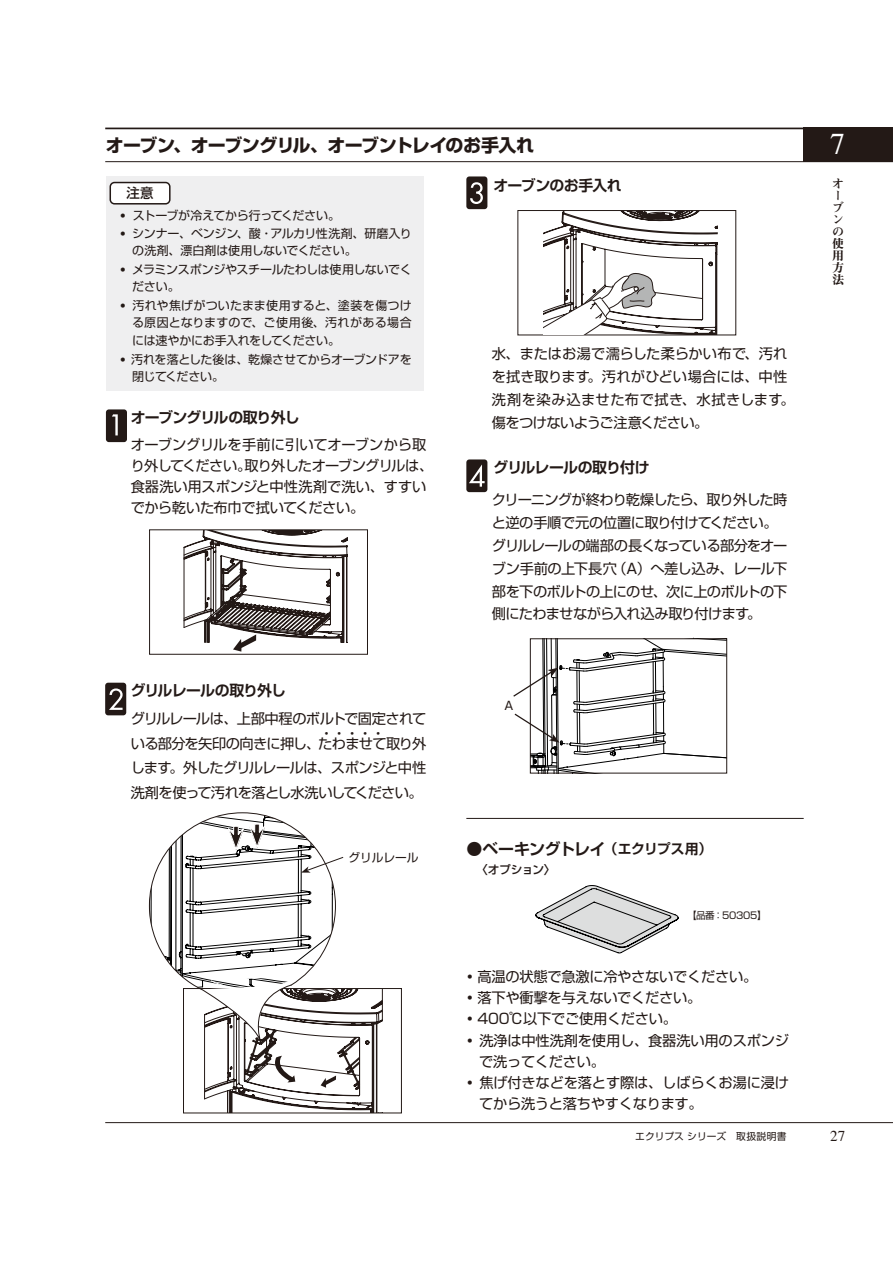
<style>
.page{position:relative;width:893px;height:1263px;background:#fff}
.page>*{position:absolute;margin:0;border:0;box-sizing:border-box;transform-origin:0 0}
.t1{font:30px "Times";color:#fff}
.t2{font:700 18px "Shin Go Pro";letter-spacing:-.04em;color:#231916}
.t3{font:700 15.9px "Shin Go Pro De";letter-spacing:-.035em;color:#231916}
.t4{font:15px "Times";color:#231916}
.t5{font:700 14.85px "Shin Go Pr 5 De";letter-spacing:-.055em;color:#231916}
.t6{font:14.25px/23px "Shin Go Pro";letter-spacing:-.05em;color:#231916}
.t7{font:14.25px "Shin Go Pro";letter-spacing:-.025em;color:#231916}
.t8{font:14.25px/21.3px "Shin Go Pr 5";letter-spacing:-.025em;color:#231916}
.t9{font:14.25px/23px "Shin Go Pro";color:#231916}
.t10{font:14.25px/24.9px "Shin Go Pro";letter-spacing:-.055em;color:#231916}
.t11{font:500 13.5px "Shin Go Pro";color:#231916}
.t12{font:12px/18px "Shin Go Pro";letter-spacing:-.015em;color:#231916}
.t13{font:12px/19.2px "Shin Go Pro";letter-spacing:.015em;color:#231916}
.t14{font:12px/12px "Midashi Min Pro MA31";color:#231916}
.t15{font:500 11.7px "Shin Go Pro";letter-spacing:-.04em;color:#231916}
.t16{font:11.7px "Shin Go Pro";color:#231916}
.t17{font:10.35px/14.7px "Koz Go Pr 6 N";letter-spacing:-.04em;color:#231916}
.t18{font:9.75px "Shin Go Pro";color:#231916}
.t19{font:9.6px "Shin Go Pro";letter-spacing:-.025em;color:#231916}
.s1{font-weight:700;font-size:14.25px}
.s2{font-size:13.8px}
.s3{font-weight:700}
</style>
<div class="page">
<hr style="left:105px;top:161px;width:788px;height:1px;background:#231916">
<hr style="left:105px;top:128px;width:788px;height:1px;background:#231916">
<div style="left:804px;top:128px;width:89px;height:34px;background:#231916"></div>
<hr style="left:105px;top:1122px;width:788px;height:1px;background:#231916">
<div style="left:106px;top:409px;width:21px;height:33px;background:#231916;border-radius:3px"></div>
<svg style="left:112px;top:414px;width:6px;height:21px"></svg>
<div style="left:466px;top:176px;width:21px;height:33px;background:#231916;border-radius:3px"></div>
<svg style="left:470px;top:182px;width:13px;height:22px"></svg>
<div style="left:105px;top:683px;width:21px;height:32px;background:#231916;border-radius:3px"></div>
<svg style="left:109px;top:688px;width:14px;height:22px"></svg>
<div style="left:466px;top:459px;width:21px;height:33px;background:#231916;border-radius:3px"></div>
<svg style="left:469px;top:464px;width:16px;height:23px"></svg>
<div style="left:106px;top:176px;width:317px;height:215px;background:#efeff0"></div>
<svg style="left:110px;top:182px;width:61px;height:23px"></svg>
<svg style="left:535px;top:885px;width:144px;height:68px"></svg>
<hr style="left:466px;top:818px;width:338px;height:1px;background:#231916">
<div style="left:149px;top:530px;width:219px;height:124px;border:1px solid #231916"></div>
<svg style="left:184px;top:531px;width:164px;height:121px"></svg>
<div style="left:518px;top:210px;width:218px;height:125px;border:1px solid #231916"></div>
<svg style="left:544px;top:212px;width:174px;height:123px"></svg>
<svg style="left:513px;top:638px;width:214px;height:135px"></svg>
<svg style="left:149px;top:812px;width:233px;height:300px"></svg>
<p class="t2" style="left:106px;top:131px;width:430px">オーブン、オーブングリル、オーブントレイのお手入れ</p>
<p class="t11" style="left:127px;top:182px;width:28px">注意</p>
<p class="t12" style="left:116px;top:205px;width:297px"><span class="s1">・</span> ストーブが冷えてから行ってください。<br><span class="s1">・</span> シンナー、ベンジン、酸・アルカリ性洗剤、研磨入り</p>
<p class="t12" style="left:116px;top:239px;width:297px;line-height:19.2px;text-indent:16px">の洗剤、漂白剤は使用しないでください。<br><span class="s1">・</span> メラミンスポンジやスチールたわしは使用しないでく</p>
<p class="t13" style="left:116px;top:275px;width:297px;text-indent:16px">ださい。<br><span class="s1">・</span> 汚れや焦げがついたまま使用すると、塗装を傷つけ</p>
<p class="t12" style="left:132px;top:312px;width:281px">る原因となりますので、ご使用後、汚れがある場合には速やかにお手入れをしてください。</p>
<p class="t12" style="left:132px;top:350px;width:281px;line-height:16.8px;text-indent:-16px"><span class="s1">・</span> 汚れを落とした後は、乾燥させてからオーブンドアを閉じてください。</p>
<p class="t5" style="left:494px;top:173px;width:129px">オーブンのお手入れ</p>
<p class="t9" style="left:492px;top:340px;width:304px">水、またはお湯で濡らした柔らかい布で、汚れを拭き取ります。汚れがひどい場合には、中性洗剤を染み込ませた布で拭き、水拭きします。傷をつけないようご注意ください。</p>
<p class="t5" style="left:131px;top:405px;width:170px">オーブングリルの取り外し</p>
<p class="t8" style="left:131px;top:432px;width:304px">オーブングリルを手前に引いてオーブンから取り外してください。取り外したオーブングリルは、食器洗い用スポンジと中性洗剤で洗い、すすいでから乾いた布巾で拭いてください。</p>
<p class="t5" style="left:494px;top:455px;width:158px">グリルレールの取り付け</p>
<p class="t6" style="left:492px;top:486px;width:297px">クリーニングが終わり乾燥したら、取り外した時と逆の手順で元の位置に取り付けてください。グリルレールの端部の長くなっている部分をオーブン手前の上下長穴（A）へ差し込み、レール下部を下のボルトの上にのせ、次に上のボルトの下側にたわませながら入れ込み取り付けます。</p>
<p class="t17" style="left:672px;top:598px;width:112px">・ 0.1ミリケイに変更済・ グレースケール変換済</p>
<p class="t5" style="left:131px;top:679px;width:157px">グリルレールの取り外し</p>
<p class="t6" style="left:131px;top:704px;width:297px;line-height:24.9px">グリルレールは、上部中程のボルトで固定されている部分を矢印の向きに押し、たわませて取り外</p>
<p class="t19" style="left:322px;top:725px;width:63px">・・・・・</p>
<p class="t10" style="left:131px;top:754px;width:297px">します。外したグリルレールは、スポンジと中性洗剤を使って汚れを落とし水洗いしてください。</p>
<p class="t16" style="left:348px;top:848px;width:72px">グリルレール</p>
<p class="t16" style="left:504px;top:696px;width:10px">A</p>
<p class="t3" style="left:466px;top:836px;width:248px">●ベーキングトレイ <span class="s2">（エクリプス用）</span></p>
<p class="t15" style="left:466px;top:859px;width:91px">　 〈オプション〉</p>
<p class="t19" style="left:687px;top:908px;width:81px">【品番：50305】</p>
<p class="t7" style="left:463px;top:964px;width:296px"><span class="s3">・</span> 高温の状態で急激に冷やさないでください。</p>
<p class="t7" style="left:463px;top:986px;width:240px"><span class="s3">・</span> 落下や衝撃を与えないでください。</p>
<p class="t7" style="left:463px;top:1007px;width:216px"><span class="s3">・</span> 400℃以下でご使用ください。</p>
<p class="t7" style="left:463px;top:1028px;width:328px"><span class="s3">・</span> 洗浄は中性洗剤を使用し、食器洗い用のスポンジ</p>
<p class="t7" style="left:479px;top:1050px;width:127px">で洗ってください。</p>
<p class="t7" style="left:463px;top:1071px;width:328px"><span class="s3">・</span> 焦げ付きなどを落とす際は、しばらくお湯に浸け</p>
<p class="t7" style="left:479px;top:1092px;width:225px">てから洗うと落ちやすくなります。</p>
<h1 class="t1" style="left:830px;top:115px;width:16px">7</h1>
<p class="t14" style="left:832px;top:177px;width:13px">オーブンの使用方法</p>
<p class="t18" style="left:635px;top:1129px;width:153px">エクリプス シリーズ 取扱説明書</p>
<p class="t4" style="left:830px;top:1122px;width:16px">27</p>
</div>
